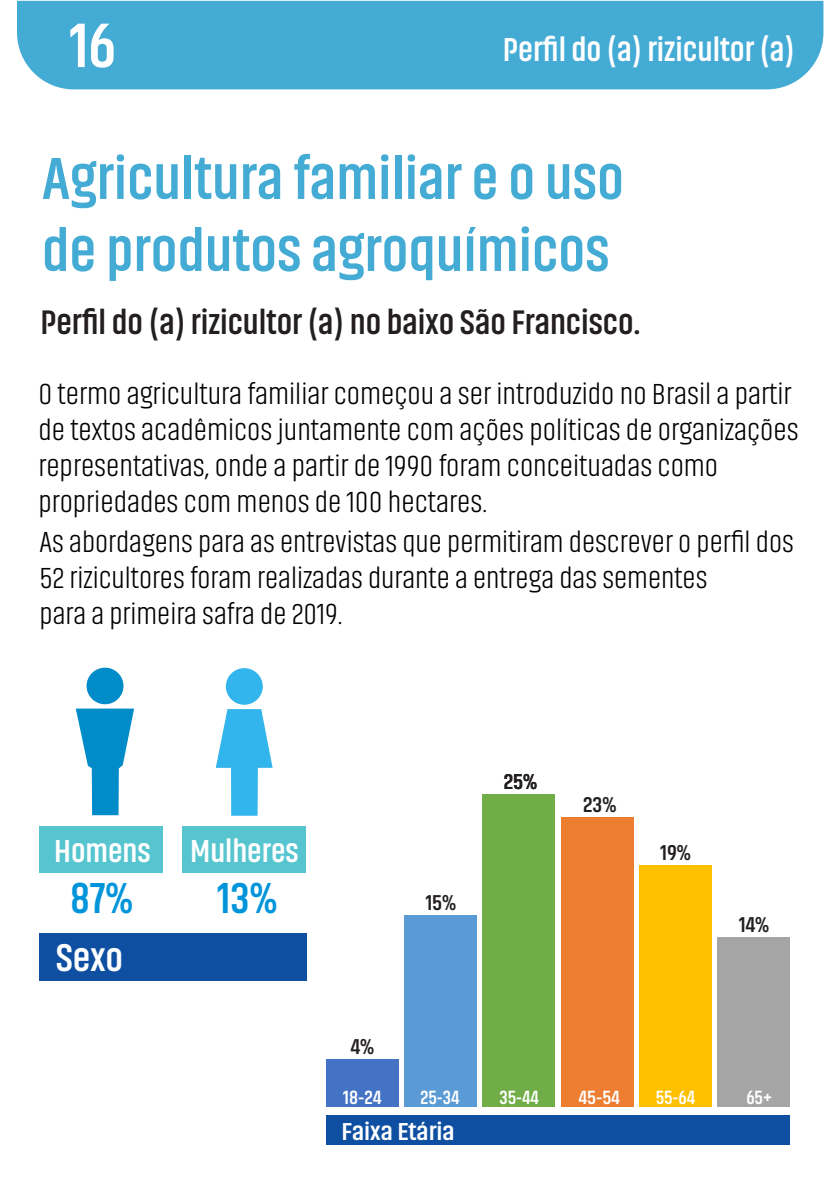
<style>
.page{position:relative;width:838px;height:1191px;background:#fff}
.page>*{position:absolute;margin:0;border:0;box-sizing:border-box;transform-origin:0 0}
.t1{font:700 63.6px "Akhand";color:#fff}
.t2{font:700 60px/72px "Akhand";color:#44abd5}
.t3{font:700 44px "Akhand";color:#0095da}
.t4{font:700 39.2px "Akhand";color:#fff}
.t5{font:700 34.6px "Akhand";color:#231f20}
.t6{font:700 33.6px "Akhand";color:#fff}
.t7{font:700 32.2px "Akhand";color:#fff}
.t8{font:300 30px/36px "Akhand";color:#000}
.t9{font:700 24.8px "Akhand";color:#fff;scale:1.1 1}
.t10{font:700 21.8px "Akhand";color:#231f20}
.t11{font:700 19.4px "Akhand";color:#fff}
</style>
<div class="page">
<div style="left:17px;top:1px;width:806px;height:88px;background:#44abd5"></div>
<div style="left:39px;top:825px;width:124px;height:47px;background:#56c5d0"></div>
<div style="left:182px;top:825px;width:124px;height:47px;background:#56c5d0"></div>
<svg style="left:76px;top:708px;width:58px;height:107px"></svg>
<div style="left:87px;top:667px;width:37px;height:37px;background:#008bc9;border-radius:50%"></div>
<div style="left:226px;top:668px;width:37px;height:36px;background:#32b5ed;border-radius:50%"></div>
<svg style="left:216px;top:709px;width:57px;height:106px"></svg>
<div style="left:39px;top:933px;width:268px;height:47px;background:#0f4fa1"></div>
<div style="left:326px;top:1059px;width:73px;height:47px;background:#4472c4"></div>
<div style="left:404px;top:914px;width:73px;height:192px;background:#5b9bd5"></div>
<div style="left:483px;top:793px;width:72px;height:313px;background:#70ad47"></div>
<div style="left:561px;top:816px;width:73px;height:290px;background:#ed7d31"></div>
<div style="left:639px;top:864px;width:73px;height:242px;background:#ffc000"></div>
<div style="left:717px;top:937px;width:73px;height:169px;background:#a5a5a5"></div>
<div style="left:326px;top:1114px;width:464px;height:30px;background:#0f4fa1"></div>
<h1 class="t1" style="left:70px;top:15px;width:48px">16</h1>
<p class="t6" style="left:503px;top:34px;width:293px">Perfil do (a) rizicultor (a)</p>
<h2 class="t2" style="left:42px;top:144px;width:583px">Agricultura familiar e o uso de produtos agroquímicos</h2>
<p class="t5" style="left:41px;top:305px;width:602px">Perfil do (a) rizicultor (a) no baixo São Francisco.</p>
<p class="t8" style="left:38px;top:376px;width:762px">O termo agricultura familiar começou a ser introduzido no Brasil a partir de textos acadêmicos juntamente com ações políticas de organizações representativas, onde a partir de 1990 foram conceituadas como propriedades com menos de 100 hectares.</p>
<p class="t8" style="left:40px;top:524px;width:756px">As abordagens para as entrevistas que permitiram descrever o perfil dos<br>52 rizicultores foram realizadas durante a entrega das sementes<br>para a primeira safra de 2019.</p>
<p class="t7" style="left:54px;top:835px;width:246px">Homens Mulheres</p>
<h3 class="t3" style="left:70px;top:876px;width:64px">87%</h3>
<h3 class="t3" style="left:218px;top:876px;width:61px">13%</h3>
<h3 class="t4" style="left:56px;top:938px;width:69px">Sexo</h3>
<p class="t10" style="left:351px;top:1036px;width:25px">4%</p>
<p class="t10" style="left:426px;top:891px;width:32px">15%</p>
<p class="t10" style="left:504px;top:771px;width:35px">25%</p>
<p class="t10" style="left:583px;top:794px;width:35px">23%</p>
<p class="t10" style="left:661px;top:842px;width:32px">19%</p>
<p class="t10" style="left:739px;top:914px;width:32px">14%</p>
<p class="t11" style="left:343px;top:1087px;width:40px">18-24</p>
<p class="t11" style="left:421px;top:1087px;width:40px">25-34</p>
<p class="t11" style="left:499px;top:1087px;width:41px">35-44</p>
<p class="t11" style="left:579px;top:1087px;width:43px">45-54</p>
<p class="t11" style="left:656px;top:1087px;width:41px">55-64</p>
<p class="t11" style="left:746px;top:1087px;width:27px">65+</p>
<p class="t9" style="left:342px;top:1118px;width:104px">Faixa Etária</p>
</div>
